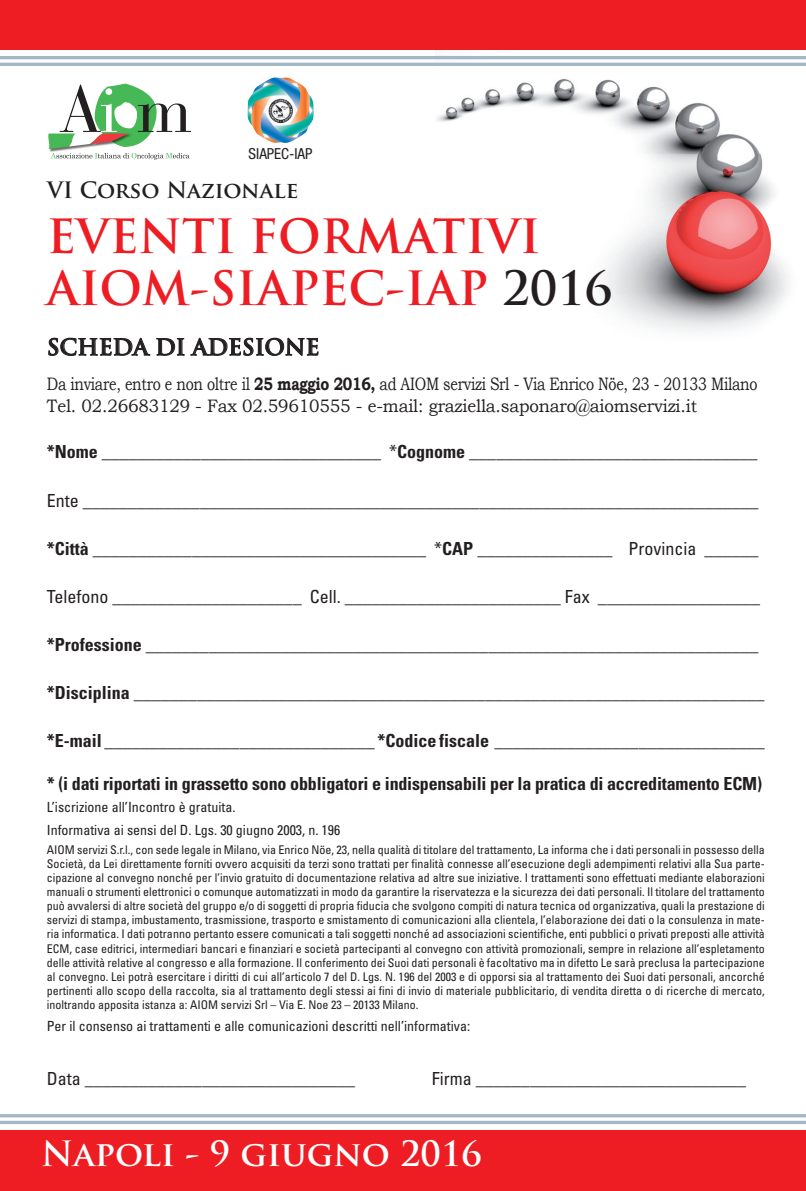
<style>
.page{position:relative;width:806px;height:1191px;background:#fff}
.page>*{position:absolute;margin:0;border:0;box-sizing:border-box;transform-origin:0 0}
.t1{font:700 46px/52px "Trajan Pro";color:#ee1d23}
.t2{font:700 34px "Trajan Pro";color:#fff}
.t3{font:700 22px "Trajan Pro";color:#231f20}
.t4{font:condensed 18px "Univers LT Std";color:#231f20}
.t5{font:18px/21.6px "Bookman Old Style";letter-spacing:-.01em;color:#231f20;scale:.8 1}
.t6{font:700 condensed 18px "Univers LT Std";letter-spacing:-.01em;color:#231f20}
.t7{font:condensed 15.2px "Helvetica Neue LT Std";color:#231f20}
.t8{font:condensed 14px/22.4px "Univers LT Std";color:#231f20}
.t9{font:condensed 12px/14px "Univers LT Std";color:#231f20;text-align:justify}
.s1{color:#231f20}
.s2{font-weight:700}
</style>
<div class="page">
<img style="left:435px;top:49px;width:370px;height:282px">
<svg style="left:48px;top:337px;width:271px;height:19px"></svg>
<div style="left:0;top:0;width:805px;height:49px;background:#ee1d23"></div>
<hr style="left:0;top:56px;width:805px;height:3px;background:#a3b7c4">
<hr style="left:0;top:63px;width:805px;height:3px;background:#a3b7c4">
<svg style="left:48px;top:84px;width:143px;height:76px"></svg>
<img style="left:247px;top:77px;width:67px;height:66px">
<div style="left:0;top:1130px;width:805px;height:61px;background:#ee1d23"></div>
<svg style="left:0;top:1120px;width:805px;height:4px;background:#b4c4cf"></svg>
<hr style="left:0;top:1114px;width:805px;height:3px;background:#a3b7c4">
<p class="t7" style="left:248px;top:145px;width:65px">SIAPEC-IAP</p>
<h3 class="t3" style="left:47px;top:176px;width:253px">VI Corso Nazionale</h3>
<h1 class="t1" style="left:47px;top:211px;width:567px">EVENTI FORMATIVI<br>AIOM-SIAPEC-IAP <span class="s1">2016</span></h1>
<h3 class="t3" style="left:47px;top:333px;width:274px">SCHEDA DI ADESIONE</h3>
<h3 class="t5" style="left:47px;top:373px;width:889px">Da inviare, entro e non oltre il <span class="s2">25 maggio 2016,</span> ad AIOM servizi Srl - Via Enrico Nöe, 23 - 20133 Milano<br>Tel. 02.26683129 - Fax 02.59610555 - e-mail: graziella.saponaro@aiomservizi.it</h3>
<h3 class="t4" style="left:47px;top:440px;width:711px"><span class="s2">*Nome</span> _______________________________ *<span class="s2">Cognome</span> ________________________________</h3>
<h3 class="t4" style="left:47px;top:489px;width:713px">Ente ___________________________________________________________________________</h3>
<h3 class="t4" style="left:47px;top:537px;width:712px"><span class="s2">*Città</span> _____________________________________ *<span class="s2">CAP</span> _______________ Provincia ______</h3>
<h3 class="t4" style="left:47px;top:585px;width:714px">Telefono _____________________ Cell. ________________________ Fax __________________</h3>
<h3 class="t4" style="left:47px;top:633px;width:712px"><span class="s2">*Professione</span> ____________________________________________________________________</h3>
<h3 class="t4" style="left:47px;top:681px;width:718px"><span class="s2">*Disciplina</span> ______________________________________________________________________</h3>
<h3 class="t4" style="left:47px;top:729px;width:719px"><span class="s2">*E-mail</span> ______________________________ <span class="s2">*Codice fiscale</span> ______________________________</h3>
<h3 class="t6" style="left:47px;top:772px;width:716px">* (i dati riportati in grassetto sono obbligatori e indispensabili per la pratica di accreditamento ECM)</h3>
<p class="t8" style="left:47px;top:796px;width:295px">L’iscrizione all’Incontro è gratuita.<br>Informativa ai sensi del D. Lgs. 30 giugno 2003, n. 196</p>
<p class="t9" style="left:47px;top:843px;width:719px">AIOM servizi S.r.l., con sede legale in Milano, via Enrico Nöe, 23, nella qualità di titolare del trattamento, La informa che i dati personali in possesso della Società, da Lei direttamente forniti ovvero acquisiti da terzi sono trattati per finalità connesse all’esecuzione degli adempimenti relativi alla Sua parte&shy;cipazione al convegno nonché per l’invio gratuito di documentazione relativa ad altre sue iniziative. I trattamenti sono effettuati mediante elaborazioni manuali o strumenti elettronici o comunque automatizzati in modo da garantire la riservatezza e la sicurezza dei dati personali. Il titolare del trattamento può avvalersi di altre società del gruppo e/o di soggetti di propria fiducia che svolgono compiti di natura tecnica od organizzativa, quali la prestazione di servizi di stampa, imbustamento, trasmissione, trasporto e smistamento di comunicazioni alla clientela, l’elaborazione dei dati o la consulenza in mate&shy;ria informatica. I dati potranno pertanto essere comunicati a tali soggetti nonché ad associazioni scientifiche, enti pubblici o privati preposti alle attività ECM, case editrici, intermediari bancari e finanziari e società partecipanti al convegno con attività promozionali, sempre in relazione all’espletamento delle attività relative al congresso e alla formazione. Il conferimento dei Suoi dati personali è facoltativo ma in difetto Le sarà preclusa la partecipazione al convegno. Lei potrà esercitare i diritti di cui all’articolo 7 del D. Lgs. N. 196 del 2003 e di opporsi sia al trattamento dei Suoi dati personali, ancorché pertinenti allo scopo della raccolta, sia al trattamento degli stessi ai fini di invio di materiale pubblicitario, di vendita diretta o di ricerche di mercato, inoltrando apposita istanza a: AIOM servizi Srl – Via E. Noe 23 – 20133 Milano.</p>
<p class="t8" style="left:47px;top:1014px;width:425px">Per il consenso ai trattamenti e alle comunicazioni descritti nell’informativa:</p>
<h3 class="t4" style="left:47px;top:1066px;width:309px">Data ______________________________</h3>
<h3 class="t4" style="left:431px;top:1066px;width:315px">Firma ______________________________</h3>
<h2 class="t2" style="left:41px;top:1132px;width:442px">Napoli - 9 giugno 2016</h2>
</div>
